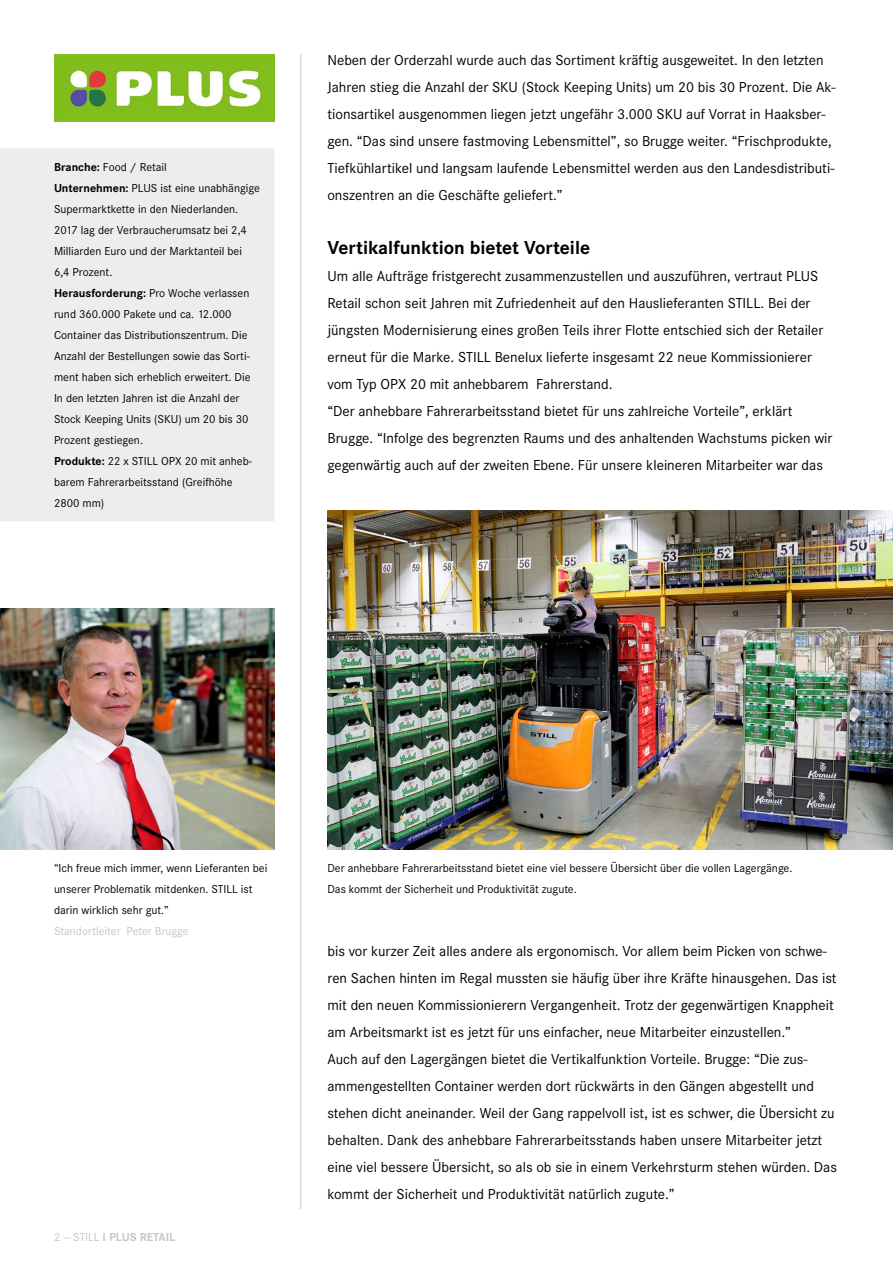
<style>
.page{position:relative;width:893px;height:1263px;background:#fff}
.page>*{position:absolute;margin:0;border:0;box-sizing:border-box;transform-origin:0 0}
.t1{font:700 19.5px "Corporate S";color:#000}
.t2{font:15px/27px "Corporate S";color:#000}
.t3{font:12px/21px "Corporate S";color:#000}
.t4{font:12px "Corporate S";color:#c6c6c6}
.t5{font:700 12px "Corporate S";color:#c6c6c6}
.s1{font-weight:700}
.s2{font-weight:400}
</style>
<div class="page">
<hr style="left:300px;top:54px;width:1px;height:1155px;background:#c6c6c6">
<div style="left:0;top:148px;width:274px;height:373px;background:#ededed"></div>
<img style="left:54px;top:54px;width:220px;height:67px">
<img style="left:327px;top:511px;width:566px;height:339px">
<img style="left:0;top:608px;width:274px;height:241px">
<p class="t3" style="left:54px;top:156px;width:207px"><span class="s1">Branche:</span> Food / Retail<br><span class="s1">Unternehmen:</span> PLUS ist eine unabhängige Supermarktkette in den Niederlanden.<br>2017 lag der Verbraucherumsatz bei 2,4<br>Milliarden Euro und der Marktanteil bei 6,4 Prozent.<br><span class="s1">Herausforderung:</span> Pro Woche verlassen rund 360.000 Pakete und ca. 12.000<br>Container das Distributionszentrum. Die Anzahl der Bestellungen sowie das Sorti&shy;ment haben sich erheblich erweitert. Die In den letzten Jahren ist die Anzahl der Stock Keeping Units (SKU) um 20 bis 30<br>Prozent gestiegen.<br><span class="s1">Produkte:</span> 22 x STILL OPX 20 mit anheb&shy;barem Fahrerarbeitsstand (Greifhöhe 2800 mm)</p>
<p class="t2" style="left:327px;top:47px;width:510px">Neben der Orderzahl wurde auch das Sortiment kräftig ausgeweitet. In den letzten Jahren stieg die Anzahl der SKU (Stock Keeping Units) um 20 bis 30 Prozent. Die Ak&shy;tionsartikel ausgenommen liegen jetzt ungefähr 3.000 SKU auf Vorrat in Haaksber&shy;gen. “Das sind unsere fastmoving Lebensmittel”, so Brugge weiter. “Frischprodukte, Tiefkühlartikel und langsam laufende Lebensmittel werden aus den Landesdistributi&shy;onszentren an die Geschäfte geliefert.”</p>
<h1 class="t1" style="left:327px;top:237px;width:264px">Vertikalfunktion bietet Vorteile</h1>
<p class="t2" style="left:327px;top:263px;width:507px">Um alle Aufträge fristgerecht zusammenzustellen und auszuführen, vertraut PLUS Retail schon seit Jahren mit Zufriedenheit auf den Hauslieferanten STILL. Bei der jüngsten Modernisierung eines großen Teils ihrer Flotte entschied sich der Retailer erneut für die Marke. STILL Benelux lieferte insgesamt 22 neue Kommissionierer vom Typ OPX 20 mit anhebbarem Fahrerstand.<br>“Der anhebbare Fahrerarbeitsstand bietet für uns zahlreiche Vorteile”, erklärt Brugge. “Infolge des begrenzten Raums und des anhaltenden Wachstums picken wir gegenwärtig auch auf der zweiten Ebene. Für unsere kleineren Mitarbeiter war das</p>
<p class="t3" style="left:54px;top:858px;width:215px">“Ich freue mich immer, wenn Lieferanten bei unserer Problematik mitdenken. STILL ist darin wirklich sehr gut.”</p>
<p class="t4" style="left:54px;top:924px;width:136px">Standortleiter Peter Brugge</p>
<p class="t5" style="left:54px;top:1229px;width:123px"><span class="s2">2 — STILL</span> I PLUS RETAIL</p>
<p class="t3" style="left:327px;top:858px;width:467px">Der anhebbare Fahrerarbeitsstand bietet eine viel bessere Übersicht über die vollen Lagergänge.<br>Das kommt der Sicherheit und Produktivität zugute.</p>
<p class="t2" style="left:327px;top:938px;width:511px">bis vor kurzer Zeit alles andere als ergonomisch. Vor allem beim Picken von schwe&shy;ren Sachen hinten im Regal mussten sie häufig über ihre Kräfte hinausgehen. Das ist mit den neuen Kommissionierern Vergangenheit. Trotz der gegenwärtigen Knappheit am Arbeitsmarkt ist es jetzt für uns einfacher, neue Mitarbeiter einzustellen.”<br>Auch auf den Lagergängen bietet die Vertikalfunktion Vorteile. Brugge: “Die zus&shy;ammengestellten Container werden dort rückwärts in den Gängen abgestellt und stehen dicht aneinander. Weil der Gang rappelvoll ist, ist es schwer, die Übersicht zu behalten. Dank des anhebbare Fahrerarbeitsstands haben unsere Mitarbeiter jetzt eine viel bessere Übersicht, so als ob sie in einem Verkehrsturm stehen würden. Das kommt der Sicherheit und Produktivität natürlich zugute.”</p>
</div>
